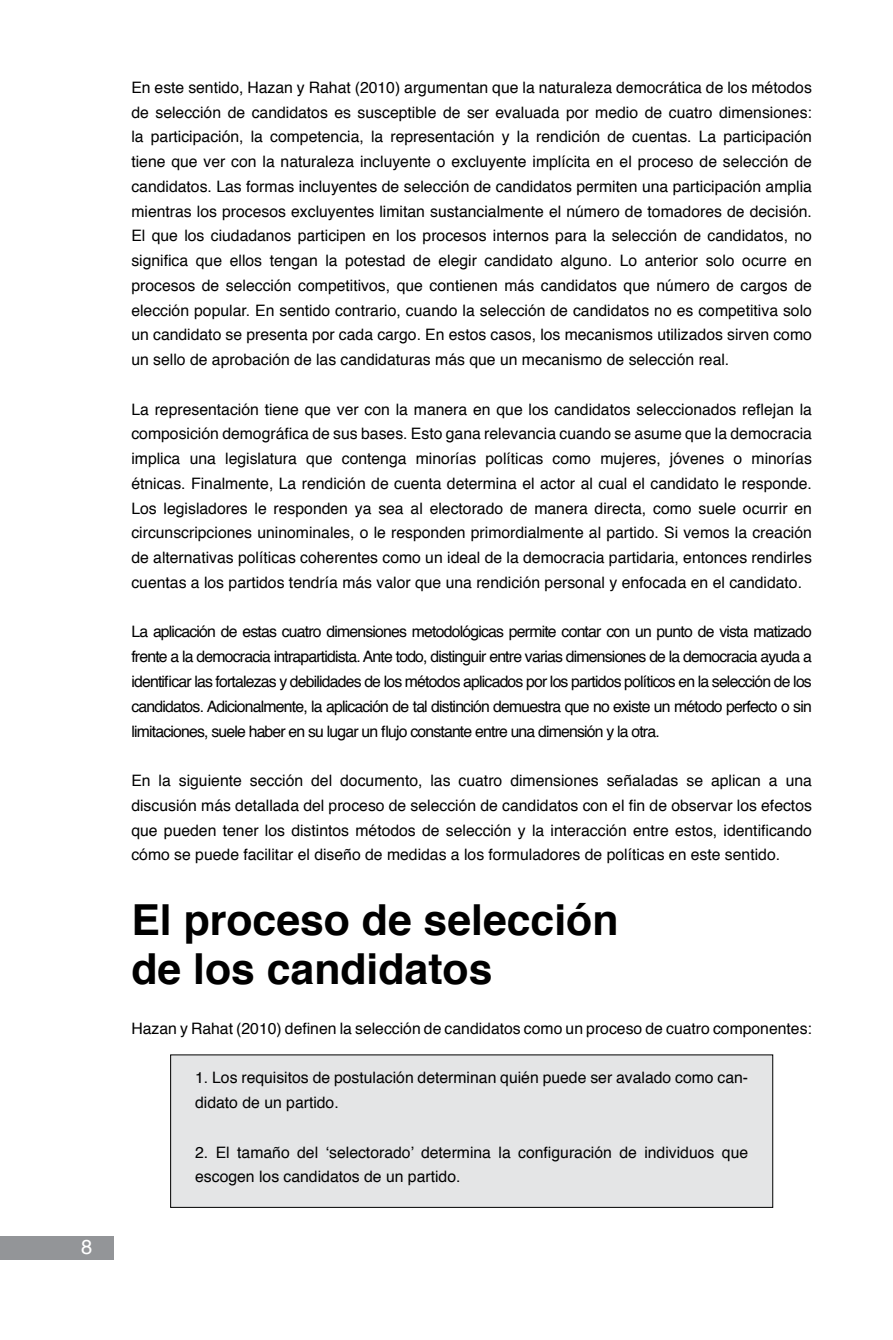
<style>
.page{position:relative;width:893px;height:1340px;background:#fff}
.page>*{position:absolute;margin:0;border:0;box-sizing:border-box;transform-origin:0 0}
.t1{font:700 42.75px/49.5px "Helvetica";color:#000}
.t2{font:20.25px "Helvetica";color:#fff}
.t3{font:15.75px/24.8px "Helvetica";color:#000;text-align:justify}
</style>
<div class="page">
<div style="left:0;top:1235px;width:114px;height:24px;background:#939598"></div>
<div style="left:171px;top:1054px;width:602px;height:153px;background:#e4e5e6"></div>
<p class="t2" style="left:81px;top:1231px;width:13px">8</p>
<p class="t3" style="left:131px;top:75px;width:682px">En este sentido, Hazan y Rahat (2010) argumentan que la naturaleza democrática de los métodos de selección de candidatos es susceptible de ser evaluada por medio de cuatro dimensiones: la participación, la competencia, la representación y la rendición de cuentas. La participación tiene que ver con la naturaleza incluyente o excluyente implícita en el proceso de selección de candidatos. Las formas incluyentes de selección de candidatos permiten una participación amplia mientras los procesos excluyentes limitan sustancialmente el número de tomadores de decisión.<br>El que los ciudadanos participen en los procesos internos para la selección de candidatos, no significa que ellos tengan la potestad de elegir candidato alguno. Lo anterior solo ocurre en procesos de selección competitivos, que contienen más candidatos que número de cargos de elección popular. En sentido contrario, cuando la selección de candidatos no es competitiva solo un candidato se presenta por cada cargo. En estos casos, los mecanismos utilizados sirven como un sello de aprobación de las candidaturas más que un mecanismo de selección real.</p>
<p class="t3" style="left:131px;top:397px;width:682px">La representación tiene que ver con la manera en que los candidatos seleccionados reflejan la composición demográfica de sus bases. Esto gana relevancia cuando se asume que la democracia implica una legislatura que contenga minorías políticas como mujeres, jóvenes o minorías étnicas. Finalmente, La rendición de cuenta determina el actor al cual el candidato le responde.<br>Los legisladores le responden ya sea al electorado de manera directa, como suele ocurrir en circunscripciones uninominales, o le responden primordialmente al partido. Si vemos la creación de alternativas políticas coherentes como un ideal de la democracia partidaria, entonces rendirles cuentas a los partidos tendría más valor que una rendición personal y enfocada en el candidato.</p>
<p class="t3" style="left:131px;top:620px;width:682px">La aplicación de estas cuatro dimensiones metodológicas permite contar con un punto de vista matizado frente a la democracia intrapartidista. Ante todo, distinguir entre varias dimensiones de la democracia ayuda a identificar las fortalezas y debilidades de los métodos aplicados por los partidos políticos en la selección de los candidatos. Adicionalmente, la aplicación de tal distinción demuestra que no existe un método perfecto o sin limitaciones, suele haber en su lugar un flujo constante entre una dimensión y la otra.</p>
<p class="t3" style="left:131px;top:768px;width:682px">En la siguiente sección del documento, las cuatro dimensiones señaladas se aplican a una discusión más detallada del proceso de selección de candidatos con el fin de observar los efectos que pueden tener los distintos métodos de selección y la interacción entre estos, identificando cómo se puede facilitar el diseño de medidas a los formuladores de políticas en este sentido.</p>
<h1 class="t1" style="left:131px;top:895px;width:489px">El proceso de selección de los candidatos</h1>
<p class="t3" style="left:131px;top:1016px;width:682px">Hazan y Rahat (2010) definen la selección de candidatos como un proceso de cuatro componentes:</p>
<p class="t3" style="left:195px;top:1065px;width:554px">1. Los requisitos de postulación determinan quién puede ser avalado como can&shy;didato de un partido.</p>
<p class="t3" style="left:195px;top:1140px;width:554px">2. El tamaño del ‘selectorado’ determina la configuración de individuos que escogen los candidatos de un partido.</p>
</div>
